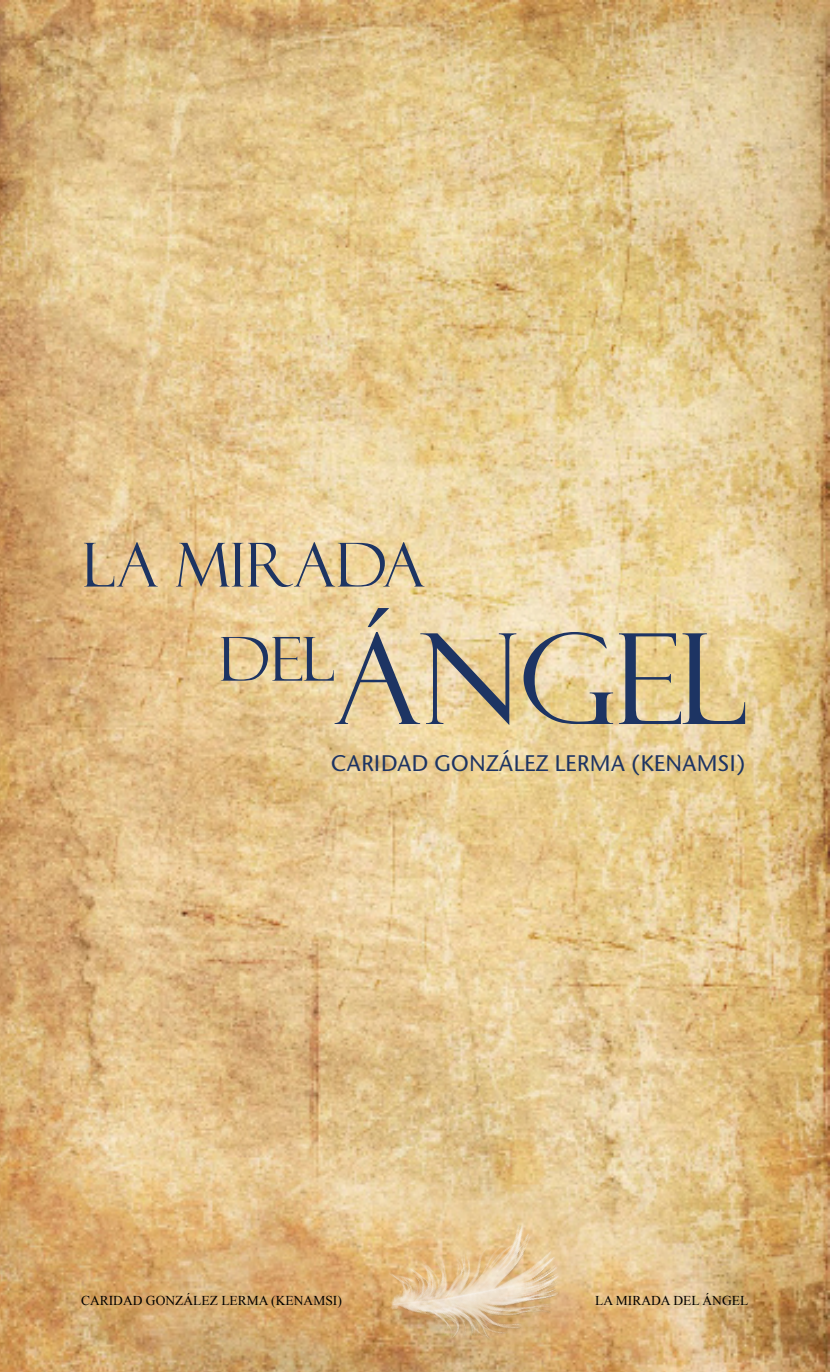
<style>
.page{position:relative;width:830px;height:1372px;background:#fff}
.page>*{position:absolute;margin:0;border:0;box-sizing:border-box;transform-origin:0 0}
.t1{font:126px "Felix Titling";letter-spacing:-.01em;color:#1d3463}
.t2{font:60.75px "Felix Titling";color:#1d3463}
.t3{font:23.62px "Stone Sans EF Medium SC";letter-spacing:-.01em;color:#1d3463}
.t4{font:13.5px "Times New Roman";color:#000}
</style>
<div class="page">
<img style="left:0;top:0;width:830px;height:1371px">
<img style="left:354px;top:1172px;width:237px;height:199px">
<h2 class="t2" style="left:83px;top:530px;width:343px">LA MIRADA</h2>
<h1 class="t1" style="left:334px;top:607px;width:417px">ÁNGEL</h1>
<h2 class="t2" style="left:218px;top:624px;width:119px">DEL</h2>
<h3 class="t3" style="left:331px;top:749px;width:416px">CARIDAD GONZÁLEZ LERMA (KENAMSI)</h3>
<p class="t4" style="left:81px;top:1290px;width:262px">CARIDAD GONZÁLEZ LERMA (KENAMSI)</p>
<p class="t4" style="left:595px;top:1290px;width:154px">LA MIRADA DEL ÁNGEL</p>
</div>
